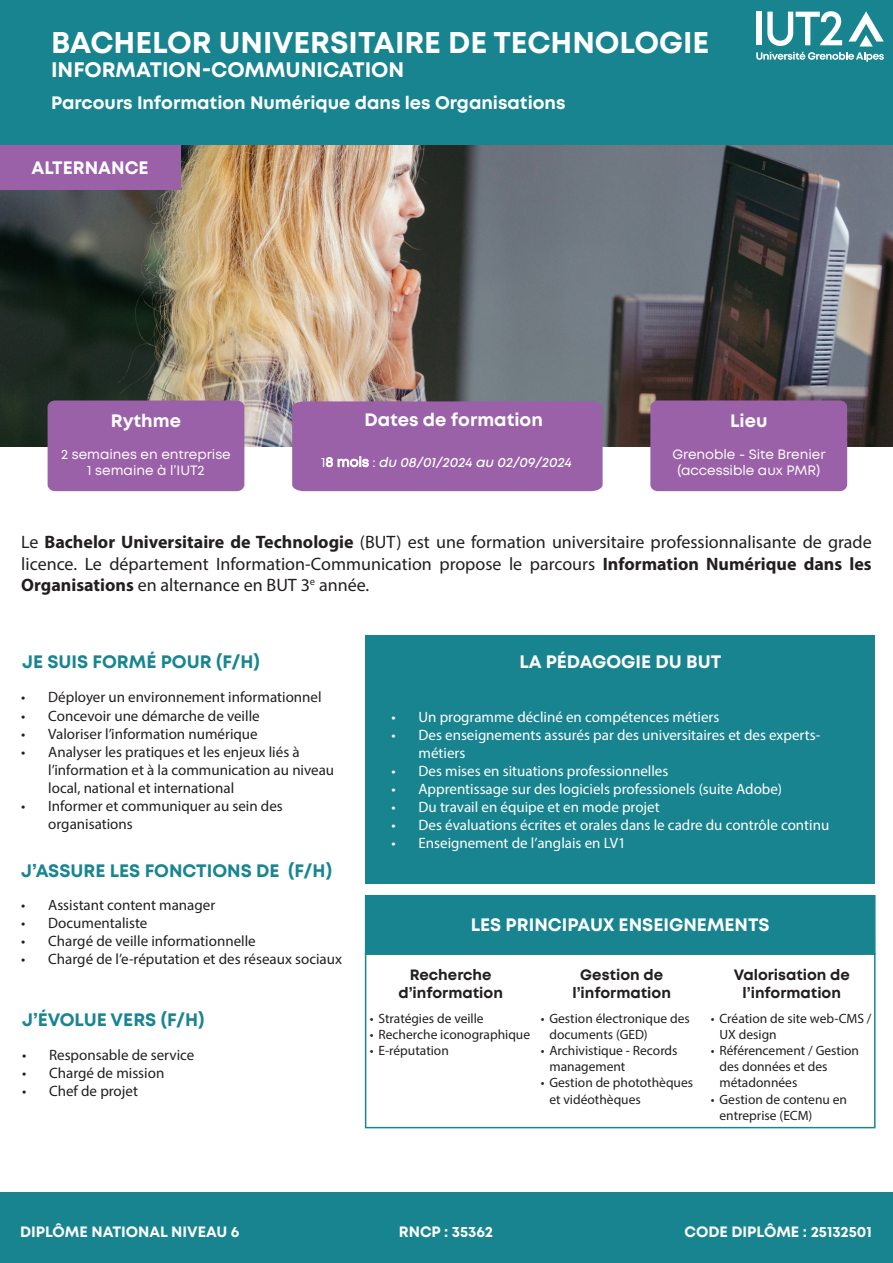
<style>
.page{position:relative;width:893px;height:1263px;background:#fff}
.page>*{position:absolute;margin:0;border:0;box-sizing:border-box;transform-origin:0 0}
.t1{font:700 30px "Mont";color:#fff}
.t2{font:700 21px "Mont";color:#fff}
.t3{font:18px/21.6px "Myriad Pro";color:#231f20;text-align:justify}
.t4{font:700 18px "Mont";color:#fff}
.t5{font:700 18px "Mont";color:#188591}
.t6{font:15px/18px "Myriad Pro";color:#231f20}
.t7{font:15px/18px "Myriad Pro";color:#fff}
.t8{font:700 15px/18px "Mont";color:#231f20;text-align:center}
.t9{font:700 15px "Mont";color:#fff}
.t10{font:13.5px/16.2px "Myriad Pro";color:#231f20}
.t11{font:13.5px/16.2px "Mont";color:#fff;text-align:center}
.t12{font:italic 600 13.5px "Mont";color:#fff}
.s1{font-weight:400;font-style:normal}
.s2{font-weight:700}
</style>
<div class="page">
<div style="left:0;top:0;width:893px;height:145px;background:#188490"></div>
<div style="left:1px;top:1192px;width:892px;height:71px;background:#188490"></div>
<div style="left:366px;top:635px;width:509px;height:249px;background:#188490"></div>
<div style="left:365px;top:895px;width:510px;height:60px;background:#188490"></div>
<div style="left:365px;top:953px;width:510px;height:175px;border:2px solid #188591"></div>
<svg style="left:756px;top:11px;width:128px;height:51px"></svg>
<img style="left:0;top:145px;width:893px;height:301px">
<div style="left:650px;top:400px;width:197px;height:91px;background:#9a61a8;border-radius:7px"></div>
<div style="left:292px;top:401px;width:311px;height:90px;background:#9a61a8"></div>
<div style="left:48px;top:400px;width:196px;height:91px;background:#9a61a8;border-radius:7px"></div>
<div style="left:0;top:145px;width:180px;height:44px;background:#9a61a8"></div>
<h1 class="t1" style="left:51px;top:23px;width:660px">BACHELOR UNIVERSITAIRE DE TECHNOLOGIE</h1>
<p class="t2" style="left:51px;top:56px;width:355px">INFORMATION-COMMUNICATION</p>
<p class="t4" style="left:51px;top:91px;width:516px">Parcours Information Numérique dans les Organisations</p>
<p class="t4" style="left:32px;top:156px;width:119px">ALTERNANCE</p>
<p class="t4" style="left:364px;top:408px;width:180px">Dates de formation</p>
<p class="t12" style="left:321px;top:453px;width:252px"><span class="s1">18 mois :</span> du 08/01/2024 au 02/09/2024</p>
<p class="t4" style="left:111px;top:409px;width:72px">Rythme</p>
<p class="t4" style="left:730px;top:409px;width:39px">Lieu</p>
<p class="t11" style="left:61px;top:446px;width:171px">2 semaines en entreprise<br>1 semaine à l’IUT2</p>
<p class="t11" style="left:672px;top:446px;width:155px">Grenoble - Site Brenier (accessible aux PMR)</p>
<p class="t3" style="left:21px;top:531px;width:852px">Le <span class="s2">Bachelor Universitaire de Technologie</span> (BUT) est une formation universitaire professionnalisante de grade licence. Le département Information-Communication propose le parcours <span class="s2">Information Numérique dans les Organisations</span> en alternance en BUT 3<sup>e</sup> année.</p>
<p class="t5" style="left:22px;top:650px;width:239px">JE SUIS FORMÉ POUR (F/H)</p>
<p class="t6" style="left:21px;top:688px;width:302px">• Déployer un environnement informationnel</p>
<p class="t6" style="left:21px;top:706px;width:240px">• Concevoir une démarche de veille</p>
<p class="t6" style="left:21px;top:724px;width:238px">• Valoriser l’information numérique</p>
<p class="t6" style="left:48px;top:742px;width:287px;text-indent:-27px">• Analyser les pratiques et les enjeux liés à l’information et à la communication au niveau local, national et international</p>
<p class="t6" style="left:48px;top:796px;width:236px;text-indent:-27px">• Informer et communiquer au sein des organisations</p>
<p class="t5" style="left:21px;top:859px;width:312px">J’ASSURE LES FONCTIONS DE (F/H)</p>
<p class="t6" style="left:21px;top:896px;width:196px">• Assistant content manager</p>
<p class="t6" style="left:21px;top:914px;width:128px">• Documentaliste</p>
<p class="t6" style="left:21px;top:932px;width:236px">• Chargé de veille informationnelle</p>
<p class="t6" style="left:21px;top:950px;width:322px">• Chargé de l’e-réputation et des réseaux sociaux</p>
<p class="t5" style="left:22px;top:1007px;width:184px">J’ÉVOLUE VERS (F/H)</p>
<p class="t6" style="left:22px;top:1045px;width:174px">• Responsable de service</p>
<p class="t6" style="left:22px;top:1063px;width:144px">• Chargé de mission</p>
<p class="t6" style="left:22px;top:1081px;width:117px">• Chef de projet</p>
<p class="t4" style="left:520px;top:650px;width:203px">LA PÉDAGOGIE DU BUT</p>
<p class="t7" style="left:391px;top:707px;width:329px">• Un programme décliné en compétences métiers</p>
<p class="t7" style="left:418px;top:725px;width:403px;text-indent:-27px">• Des enseignements assurés par des universitaires et des experts&shy;métiers</p>
<p class="t7" style="left:391px;top:761px;width:278px">• Des mises en situations professionnelles</p>
<p class="t7" style="left:391px;top:779px;width:392px">• Apprentissage sur des logiciels professionels (suite Adobe)</p>
<p class="t7" style="left:391px;top:797px;width:270px">• Du travail en équipe et en mode projet</p>
<p class="t7" style="left:391px;top:815px;width:439px">• Des évaluations écrites et orales dans le cadre du contrôle continu</p>
<p class="t7" style="left:391px;top:833px;width:236px">• Enseignement de l’anglais en LV1</p>
<p class="t4" style="left:471px;top:913px;width:300px">LES PRINCIPAUX ENSEIGNEMENTS</p>
<p class="t8" style="left:398px;top:965px;width:106px">Recherche d’information</p>
<p class="t8" style="left:572px;top:965px;width:100px">Gestion de l’information</p>
<p class="t8" style="left:734px;top:965px;width:118px">Valorisation de l’information</p>
<p class="t10" style="left:370px;top:1010px;width:115px">• Stratégies de veille</p>
<p class="t10" style="left:370px;top:1026px;width:162px">• Recherche iconographique</p>
<p class="t10" style="left:370px;top:1042px;width:80px">• E-réputation</p>
<p class="t10" style="left:549px;top:1010px;width:142px;text-indent:-9px">• Gestion électronique des documents (GED)</p>
<p class="t10" style="left:549px;top:1042px;width:130px;text-indent:-9px">• Archivistique - Records management</p>
<p class="t10" style="left:549px;top:1074px;width:145px;text-indent:-9px">• Gestion de photothèques et vidéothèques</p>
<p class="t10" style="left:719px;top:1010px;width:154px;text-indent:-9px">• Création de site web-CMS /<br>UX design</p>
<p class="t10" style="left:719px;top:1042px;width:141px;text-indent:-9px">• Référencement / Gestion des données et des métadonnées</p>
<p class="t10" style="left:719px;top:1091px;width:129px;text-indent:-9px">• Gestion de contenu en entreprise (ECM)</p>
<p class="t9" style="left:20px;top:1222px;width:221px">DIPLÔME NATIONAL NIVEAU 6</p>
<p class="t9" style="left:399px;top:1222px;width:96px">RNCP : 35362</p>
<p class="t9" style="left:684px;top:1222px;width:189px">CODE DIPLÔME : 25132501</p>
</div>
